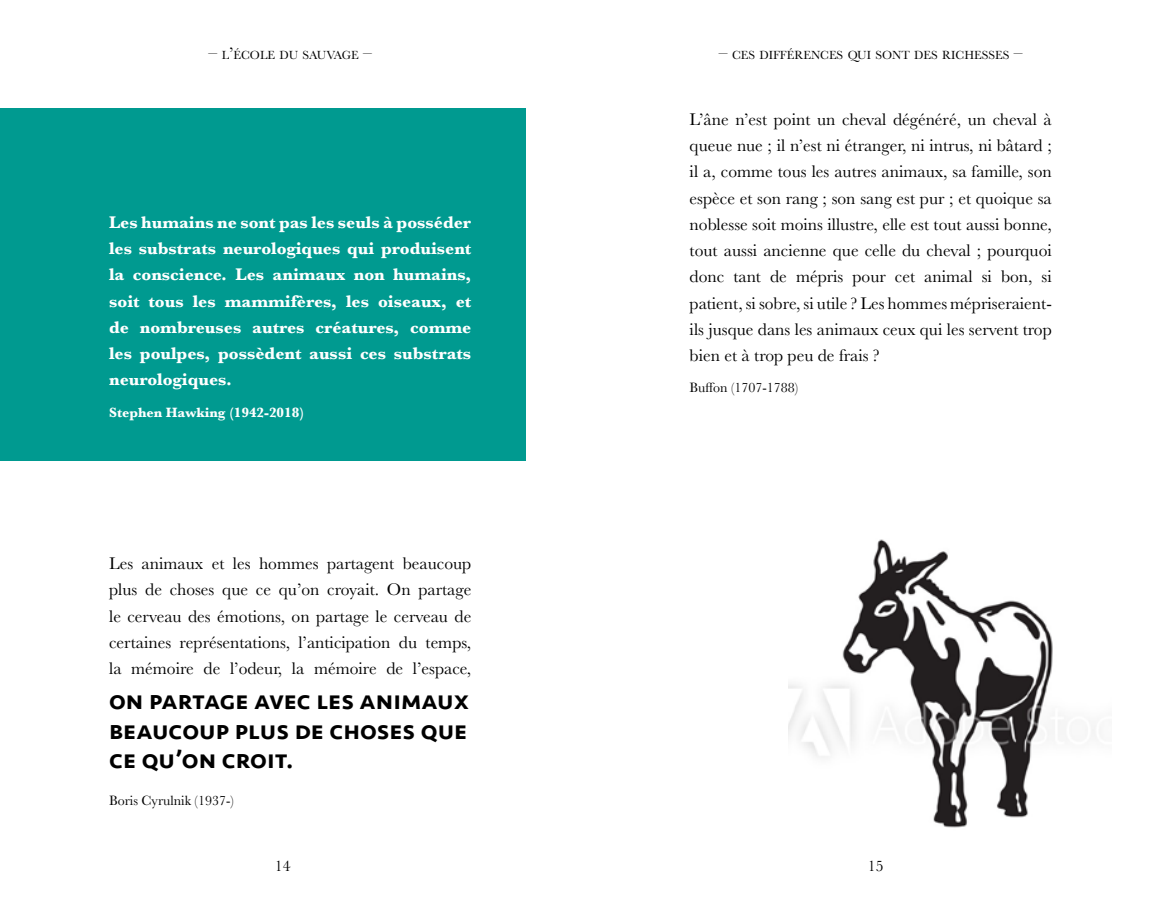
<style>
.page{position:relative;width:1161px;height:918px;background:#fff}
.page>*{position:absolute;margin:0;border:0;box-sizing:border-box;transform-origin:0 0}
.t1{font:500 26.25px/29.8px "Seravek";color:#000;text-align:justify}
.t2{font:17.5px/26.2px "Baskerville";color:#000;text-align:justify}
.t3{font:700 17.5px/26.2px "Baskerville";color:#fff;text-align:justify}
.t4{font:15.75px "Baskerville";color:#000}
.t5{font:14px "Baskerville";color:#000}
.t6{font:700 14px "Baskerville";color:#fff}
.t7{font:12.25px "Baskerville";color:#000}
.s1{font-size:17.5px}
</style>
<div class="page">
<img style="left:789px;top:539px;width:306px;height:289px">
<div style="left:0;top:108px;width:526px;height:352px;background:#009a90"></div>
<p class="t7" style="left:209px;top:47px;width:165px"><span class="s1">–</span> L<span class="s1">’</span>ÉCOLE DU SAUVAGE <span class="s1">–</span></p>
<p class="t7" style="left:719px;top:47px;width:305px"><span class="s1">–</span> CES DIFFÉRENCES QUI SONT DES RICHESSES <span class="s1">–</span></p>
<p class="t3" style="left:109px;top:209px;width:364px">Les humains ne sont pas les seuls à posséder les substrats neurologiques qui produisent la conscience. Les animaux non humains, soit tous les mammifères, les oiseaux, et de nombreuses autres créatures, comme les poulpes, possèdent aussi ces substrats neurologiques.</p>
<p class="t6" style="left:109px;top:402px;width:197px">Stephen Hawking (1942-2018)</p>
<p class="t2" style="left:109px;top:550px;width:364px">Les animaux et les hommes partagent beaucoup plus de choses que ce qu’on croyait. On partage le cerveau des émotions, on partage le cerveau de certaines représentations, l’anticipation du temps, la mémoire de l’odeur, la mémoire de l’espace,</p>
<h1 class="t1" style="left:109px;top:685px;width:362px">on partage avec les animaux beaucoup plus de choses que ce qu’on croit.</h1>
<p class="t5" style="left:109px;top:792px;width:126px">Boris Cyrulnik (1937-)</p>
<p class="t2" style="left:690px;top:106px;width:364px">L’âne n’est point un cheval dégénéré, un cheval à queue nue ; il n’est ni étranger, ni intrus, ni bâtard ; il a, comme tous les autres animaux, sa famille, son espèce et son rang ; son sang est pur ; et quoique sa noblesse soit moins illustre, elle est tout aussi bonne, tout aussi ancienne que celle du cheval ; pourquoi donc tant de mépris pour cet animal si bon, si patient, si sobre, si utile ? Les hommes mépriseraient&shy;ils jusque dans les animaux ceux qui les servent trop bien et à trop peu de frais ?</p>
<p class="t5" style="left:690px;top:379px;width:110px">Buffon (1707-1788)</p>
<p class="t4" style="left:275px;top:856px;width:17px">14</p>
<p class="t4" style="left:868px;top:856px;width:17px">15</p>
</div>
